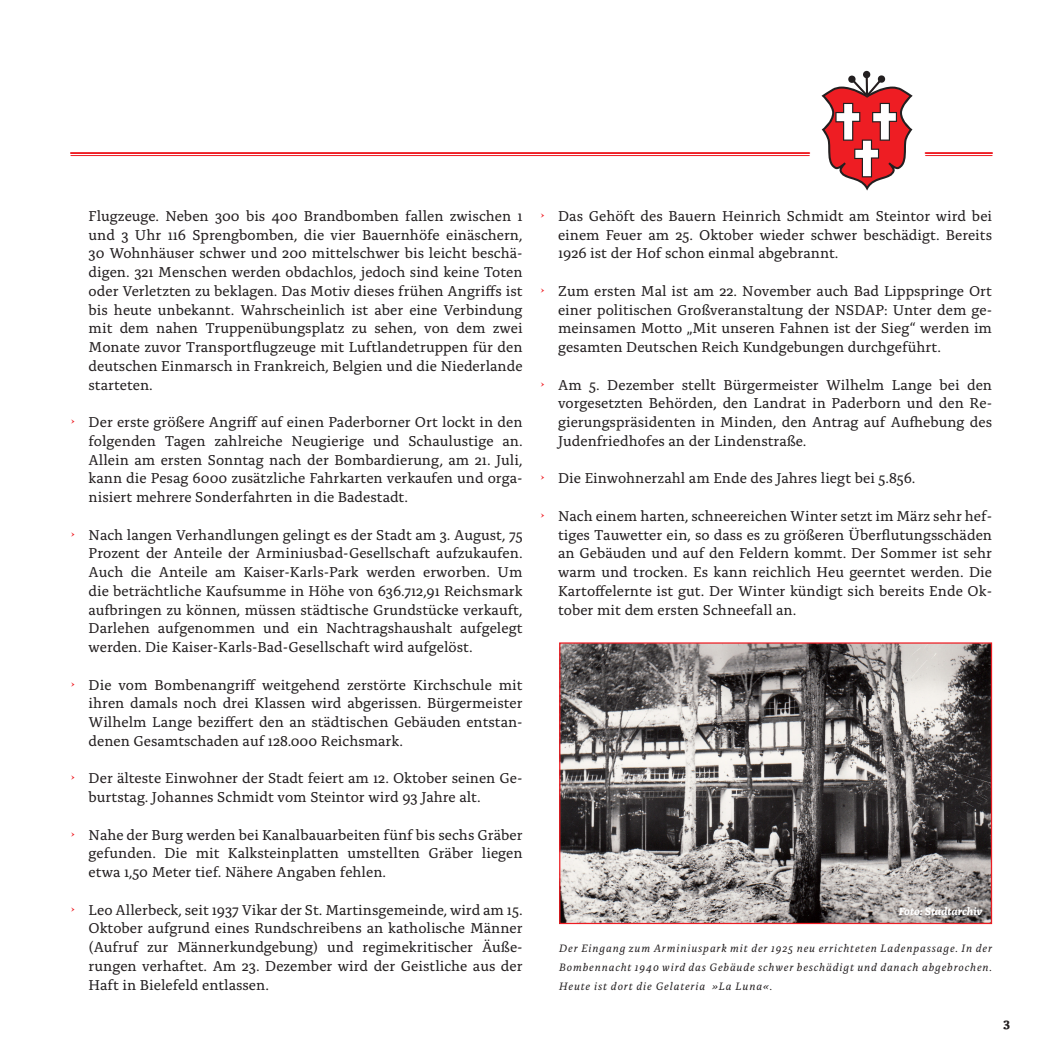
<style>
.page{position:relative;width:1063px;height:1063px;background:#fff}
.page>*{position:absolute;margin:0;border:0;box-sizing:border-box;transform-origin:0 0}
.t1{font:15px/18.8px "Alda OTCEV";color:#231f20;text-align:justify}
.t2{font:700 12.5px "Alda OTCEV";color:#231f20}
.Bildunterschrift{font:italic 11.25px/18.8px "Alda OTCEV";letter-spacing:.08em;color:#231f20;text-align:justify}
.t3{font:italic 700 11.25px "Alda OTCEV";letter-spacing:-.005em;color:#fff}
.s1{font-family:"Eloquent JF Pro";font-size:14.38px;color:#ee1d23}
</style>
<div class="page">
<hr style="left:71px;top:152px;width:738px;height:2px;background:#ee1d23">
<hr style="left:71px;top:155px;width:738px;height:1px;background:#ee1d23">
<hr style="left:926px;top:152px;width:66px;height:2px;background:#ee1d23">
<hr style="left:926px;top:155px;width:66px;height:1px;background:#ee1d23">
<div style="left:863px;top:71px;width:7px;height:7px;background:#231f20;border-radius:50%"></div>
<svg style="left:822px;top:75px;width:91px;height:116px"></svg>
<img style="left:561px;top:644px;width:429px;height:278px">
<div style="left:559px;top:642px;width:433px;height:282px;border:1px solid #ee1d23"></div>
<p class="t1" style="left:89px;top:205px;width:436px">Flugzeuge. Neben 300 bis 400 Brandbomben fallen zwischen 1 und 3 Uhr 116 Sprengbomben, die vier Bauernhöfe einäschern, 30 Wohnhäuser schwer und 200 mittelschwer bis leicht beschä&shy;digen. 321 Menschen werden obdachlos, jedoch sind keine Toten oder Verletzten zu beklagen. Das Motiv dieses frühen Angriffs ist bis heute unbekannt. Wahrscheinlich ist aber eine Verbindung mit dem nahen Truppenübungsplatz zu sehen, von dem zwei Monate zuvor Transportflugzeuge mit Luftlandetruppen für den deutschen Einmarsch in Frankreich, Belgien und die Niederlande starteten.</p>
<p class="t1" style="left:89px;top:412px;width:436px;text-indent:-18px"><span class="s1">›</span> Der erste größere Angriff auf einen Paderborner Ort lockt in den folgenden Tagen zahlreiche Neugierige und Schaulustige an.<br>Allein am ersten Sonntag nach der Bombardierung, am 21. Juli, kann die Pesag 6000 zusätzliche Fahrkarten verkaufen und orga&shy;nisiert mehrere Sonderfahrten in die Badestadt.</p>
<p class="t1" style="left:89px;top:524px;width:436px;text-indent:-18px"><span class="s1">›</span> Nach langen Verhandlungen gelingt es der Stadt am 3. August, 75<br>Prozent der Anteile der Arminiusbad-Gesellschaft aufzukaufen.<br>Auch die Anteile am Kaiser-Karls-Park werden erworben. Um die beträchtliche Kaufsumme in Höhe von 636.712,91 Reichsmark aufbringen zu können, müssen städtische Grundstücke verkauft, Darlehen aufgenommen und ein Nachtragshaushalt aufgelegt werden. Die Kaiser-Karls-Bad-Gesellschaft wird aufgelöst.</p>
<p class="t1" style="left:89px;top:674px;width:436px;text-indent:-18px"><span class="s1">›</span> Die vom Bombenangriff weitgehend zerstörte Kirchschule mit ihren damals noch drei Klassen wird abgerissen. Bürgermeister Wilhelm Lange beziffert den an städtischen Gebäuden entstan&shy;denen Gesamtschaden auf 128.000 Reichsmark.</p>
<p class="t1" style="left:89px;top:768px;width:436px;text-indent:-18px"><span class="s1">›</span> Der älteste Einwohner der Stadt feiert am 12. Oktober seinen Ge&shy;burtstag. Johannes Schmidt vom Steintor wird 93 Jahre alt.</p>
<p class="t1" style="left:89px;top:824px;width:436px;text-indent:-18px"><span class="s1">›</span> Nahe der Burg werden bei Kanalbauarbeiten fünf bis sechs Gräber gefunden. Die mit Kalksteinplatten umstellten Gräber liegen etwa 1,50 Meter tief. Nähere Angaben fehlen.</p>
<p class="t1" style="left:89px;top:899px;width:436px;text-indent:-18px"><span class="s1">›</span> Leo Allerbeck, seit 1937 Vikar der St. Martinsgemeinde, wird am 15.<br>Oktober aufgrund eines Rundschreibens an katholische Männer (Aufruf zur Männerkundgebung) und regimekritischer Äuße&shy;rungen verhaftet. Am 23. Dezember wird der Geistliche aus der Haft in Bielefeld entlassen.</p>
<p class="t1" style="left:558px;top:205px;width:436px;text-indent:-18px"><span class="s1">›</span> Das Gehöft des Bauern Heinrich Schmidt am Steintor wird bei einem Feuer am 25. Oktober wieder schwer beschädigt. Bereits 1926 ist der Hof schon einmal abgebrannt.</p>
<p class="t1" style="left:558px;top:280px;width:436px;text-indent:-18px"><span class="s1">›</span> Zum ersten Mal ist am 22. November auch Bad Lippspringe Ort einer politischen Großveranstaltung der NSDAP: Unter dem ge&shy;meinsamen Motto „Mit unseren Fahnen ist der Sieg“ werden im gesamten Deutschen Reich Kundgebungen durchgeführt.</p>
<p class="t1" style="left:558px;top:374px;width:436px;text-indent:-18px"><span class="s1">›</span> Am 5. Dezember stellt Bürgermeister Wilhelm Lange bei den vorgesetzten Behörden, den Landrat in Paderborn und den Re&shy;gierungspräsidenten in Minden, den Antrag auf Aufhebung des Judenfriedhofes an der Lindenstraße.</p>
<p class="t1" style="left:540px;top:468px;width:376px"><span class="s1">›</span> Die Einwohnerzahl am Ende des Jahres liegt bei 5.856.</p>
<p class="t1" style="left:558px;top:505px;width:436px;text-indent:-18px"><span class="s1">›</span> Nach einem harten, schneereichen Winter setzt im März sehr hef&shy;tiges Tauwetter ein, so dass es zu größeren Überflutungsschäden an Gebäuden und auf den Feldern kommt. Der Sommer ist sehr warm und trocken. Es kann reichlich Heu geerntet werden. Die Kartoffelernte ist gut. Der Winter kündigt sich bereits Ende Ok&shy;tober mit dem ersten Schneefall an.</p>
<p class="t3" style="left:899px;top:902px;width:85px">Foto: Stadtarchiv</p>
<p class="Bildunterschrift" style="left:559px;top:938px;width:434px">Der Eingang zum Arminiuspark mit der 1925 neu errichteten Ladenpassage. In der Bombennacht 1940 wird das Gebäude schwer beschädigt und danach abgebrochen.<br>Heute ist dort die Gelateria »La Luna«.</p>
<p class="t2" style="left:1004px;top:1013px;width:8px">3</p>
</div>
